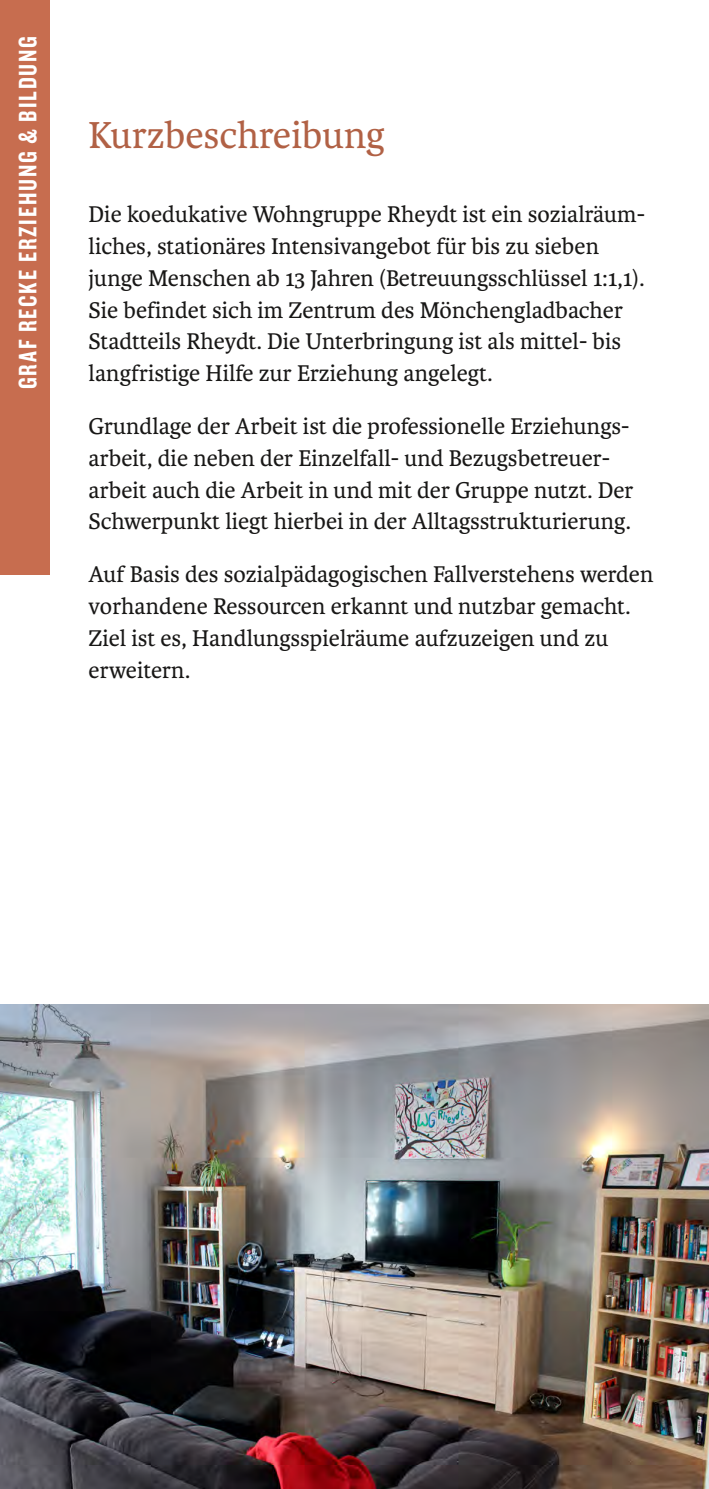
<style>
.page{position:relative;width:709px;height:1489px;background:#fff}
.page>*{position:absolute;margin:0;border:0;box-sizing:border-box;transform-origin:0 0}
.Überschrift_klein{font:40px "Karmina";color:#b16145}
.Rubrik{font:26.25px "Knockout HTF49 Liteweight";letter-spacing:.07em;color:#fff}
.Fließtext_längere_Ab{font:24.25px/31.8px "Karmina";color:#181716}
</style>
<div class="page">
<img style="left:0;top:1004px;width:709px;height:484px">
<div style="left:0;top:0;width:50px;height:574px;background:#c76d4f"></div>
<p class="Rubrik" style="left:14px;top:389px;width:354px;rotate:-90deg">GRAF RECKE ERZIEHUNG &amp; BILDUNG</p>
<p class="Überschrift_klein" style="left:89px;top:113px;width:298px">Kurzbeschreibung</p>
<p class="Fließtext_längere_Ab" style="left:89px;top:199px;width:558px">Die koedukative Wohngruppe Rheydt ist ein sozialräum&shy;liches, stationäres Intensivangebot für bis zu sieben junge Menschen ab 13 Jahren (Betreuungsschlüssel 1:1,1).<br>Sie befindet sich im Zentrum des Mönchengladbacher Stadtteils Rheydt. Die Unterbringung ist als mittel- bis langfristige Hilfe zur Erziehung angelegt.</p>
<p class="Fließtext_längere_Ab" style="left:89px;top:411px;width:546px">Grundlage der Arbeit ist die professionelle Erziehungs&shy;arbeit, die neben der Einzelfall- und Bezugsbetreuer&shy;arbeit auch die Arbeit in und mit der Gruppe nutzt. Der Schwerpunkt liegt hierbei in der Alltagsstrukturierung.</p>
<p class="Fließtext_längere_Ab" style="left:89px;top:559px;width:566px">Auf Basis des sozialpädagogischen Fallverstehens werden vorhandene Ressourcen erkannt und nutzbar gemacht.<br>Ziel ist es, Handlungsspielräume aufzuzeigen und zu erweitern.</p>
</div>
